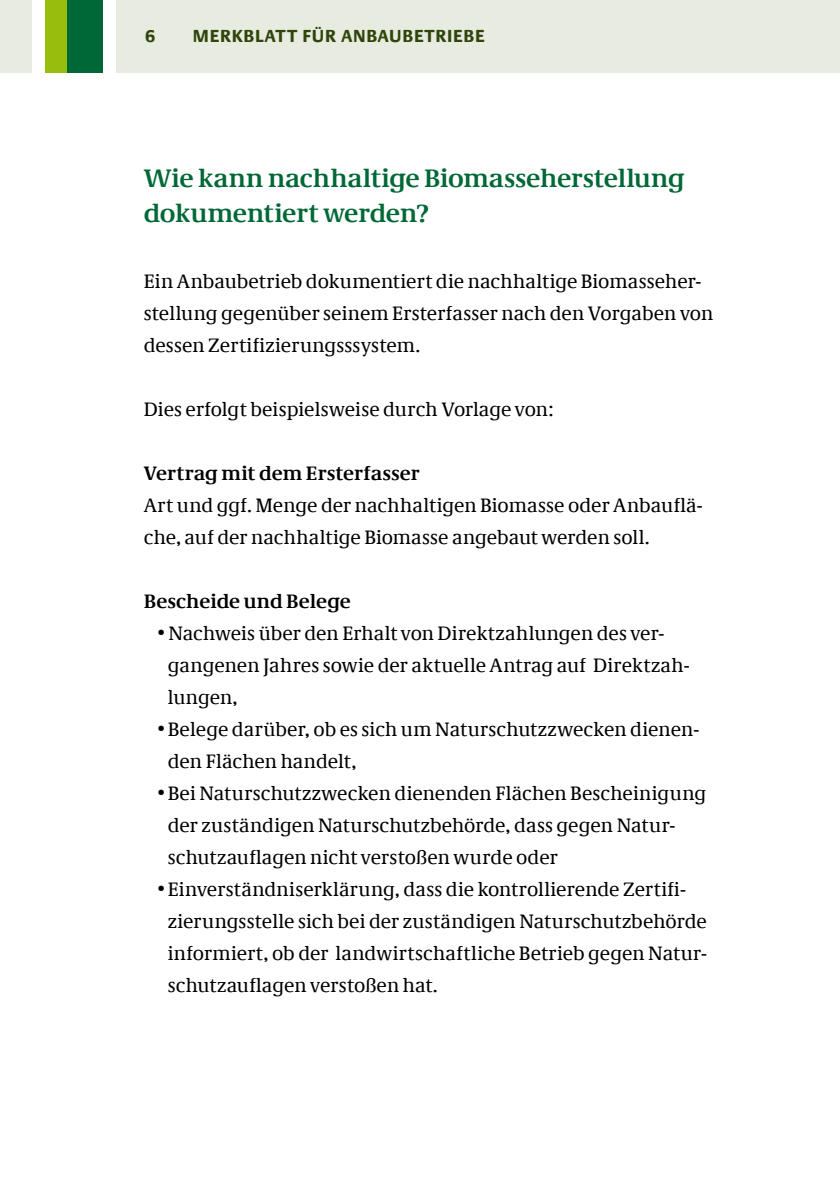
<style>
.page{position:relative;width:840px;height:1191px;background:#fff}
.page>*{position:absolute;margin:0;border:0;box-sizing:border-box;transform-origin:0 0}
.t1{font:700 26px/34px "Neue Demos";letter-spacing:-.005em;color:#006836}
.t2{font:20px/32px "Neue Demos";letter-spacing:.005em;color:#000}
.t3{font:700 20px "Neue Demos";letter-spacing:.005em;color:#000}
.t4{font:700 18px "Neue Praxis";letter-spacing:.04em;color:#2f450b}
</style>
<div class="page">
<div style="left:116px;top:0;width:723px;height:72px;background:#e8ebdf"></div>
<div style="left:45px;top:0;width:22px;height:72px;background:#97be0d"></div>
<div style="left:67px;top:0;width:35px;height:72px;background:#006836"></div>
<div style="left:0;top:0;width:31px;height:72px;background:#e8ebdf"></div>
<p class="t4" style="left:145px;top:25px;width:12px">6</p>
<p class="t4" style="left:193px;top:25px;width:293px">MERKBLATT FÜR ANBAUBETRIEBE</p>
<h1 class="t1" style="left:144px;top:161px;width:542px">Wie kann nachhaltige Biomasseherstellung dokumentiert werden?</h1>
<p class="t2" style="left:144px;top:265px;width:570px">Ein Anbaubetrieb dokumentiert die nachhaltige Biomasseher&shy;stellung gegenüber seinem Ersterfasser nach den Vorgaben von dessen Zertifizierungsssystem.</p>
<p class="t2" style="left:144px;top:393px;width:411px">Dies erfolgt beispielsweise durch Vorlage von:</p>
<p class="t3" style="left:144px;top:461px;width:277px">Vertrag mit dem Ersterfasser</p>
<p class="t2" style="left:144px;top:489px;width:560px">Art und ggf. Menge der nachhaltigen Biomasse oder Anbauflä&shy;che, auf der nachhaltige Biomasse angebaut werden soll.</p>
<p class="t3" style="left:144px;top:589px;width:208px">Bescheide und Belege</p>
<p class="t2" style="left:168px;top:617px;width:523px;text-indent:-10px">• Nachweis über den Erhalt von Direktzahlungen des ver&shy;gangenen Jahres sowie der aktuelle Antrag auf Direktzah&shy;lungen,</p>
<p class="t2" style="left:168px;top:713px;width:533px;text-indent:-10px">• Belege darüber, ob es sich um Naturschutzzwecken dienen&shy;den Flächen handelt,</p>
<p class="t2" style="left:168px;top:777px;width:539px;text-indent:-10px">• Bei Naturschutzzwecken dienenden Flächen Bescheinigung der zuständigen Naturschutzbehörde, dass gegen Natur&shy;schutzauflagen nicht verstoßen wurde oder</p>
<p class="t2" style="left:168px;top:873px;width:540px;text-indent:-10px">• Einverständniserklärung, dass die kontrollierende Zertifi&shy;zierungsstelle sich bei der zuständigen Naturschutzbehörde informiert, ob der landwirtschaftliche Betrieb gegen Natur&shy;schutzauflagen verstoßen hat.</p>
</div>
